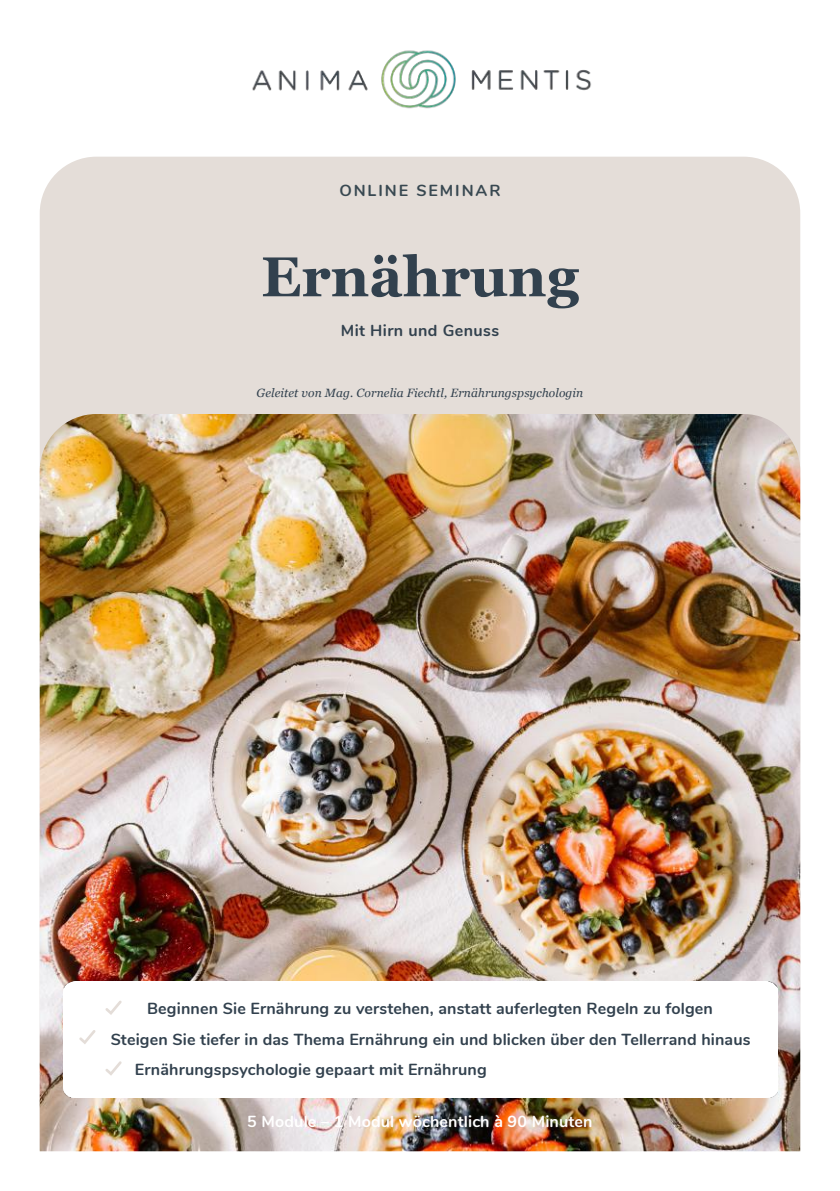
<style>
.page{position:relative;width:840px;height:1191px;background:#fff}
.page>*{position:absolute;margin:0;border:0;box-sizing:border-box;transform-origin:0 0}
.t1{font:700 56px "Georgia";color:#32414e}
.t2{font:700 16px/29.8px "Nunito";letter-spacing:.01em;color:#32414e}
.t3{font:700 16px "Nunito";letter-spacing:.01em;color:#fff}
.t4{font:700 16px "Nunito";letter-spacing:.12em;color:#384851}
.t5{font:italic 12px "Georgia";letter-spacing:.01em;color:#32414e}
</style>
<div class="page">
<div style="left:40px;top:157px;width:759px;height:257px;background:#e4ddd8"></div>
<img style="left:40px;top:414px;width:759px;height:737px">
<img style="left:252px;top:50px;width:339px;height:59px">
<img style="left:64px;top:981px;width:712px;height:117px">
<svg style="left:79px;top:1029px;width:17px;height:15px"></svg>
<svg style="left:105px;top:1061px;width:17px;height:14px"></svg>
<svg style="left:105px;top:1000px;width:17px;height:15px"></svg>
<p class="t4" style="left:339px;top:179px;width:162px">ONLINE SEMINAR</p>
<h1 class="t1" style="left:261px;top:235px;width:319px">Ernährung</h1>
<p class="t2" style="left:341px;top:314px;width:160px">Mit Hirn und Genuss</p>
<p class="t5" style="left:256px;top:384px;width:328px">Geleitet von Mag. Cornelia Fiechtl, Ernährungspsychologin</p>
<p class="t2" style="left:147px;top:993px;width:567px">Beginnen Sie Ernährung zu verstehen, anstatt auferlegten Regeln zu folgen</p>
<p class="t2" style="left:135px;top:1024px;width:617px;text-indent:-24px">Steigen Sie tiefer in das Thema Ernährung ein und blicken über den Tellerrand hinaus<br>Ernährungspsychologie gepaart mit Ernährung</p>
<p class="t3" style="left:247px;top:1109px;width:347px">5 Module – 1 Modul wöchentlich à 90 Minuten</p>
</div>
